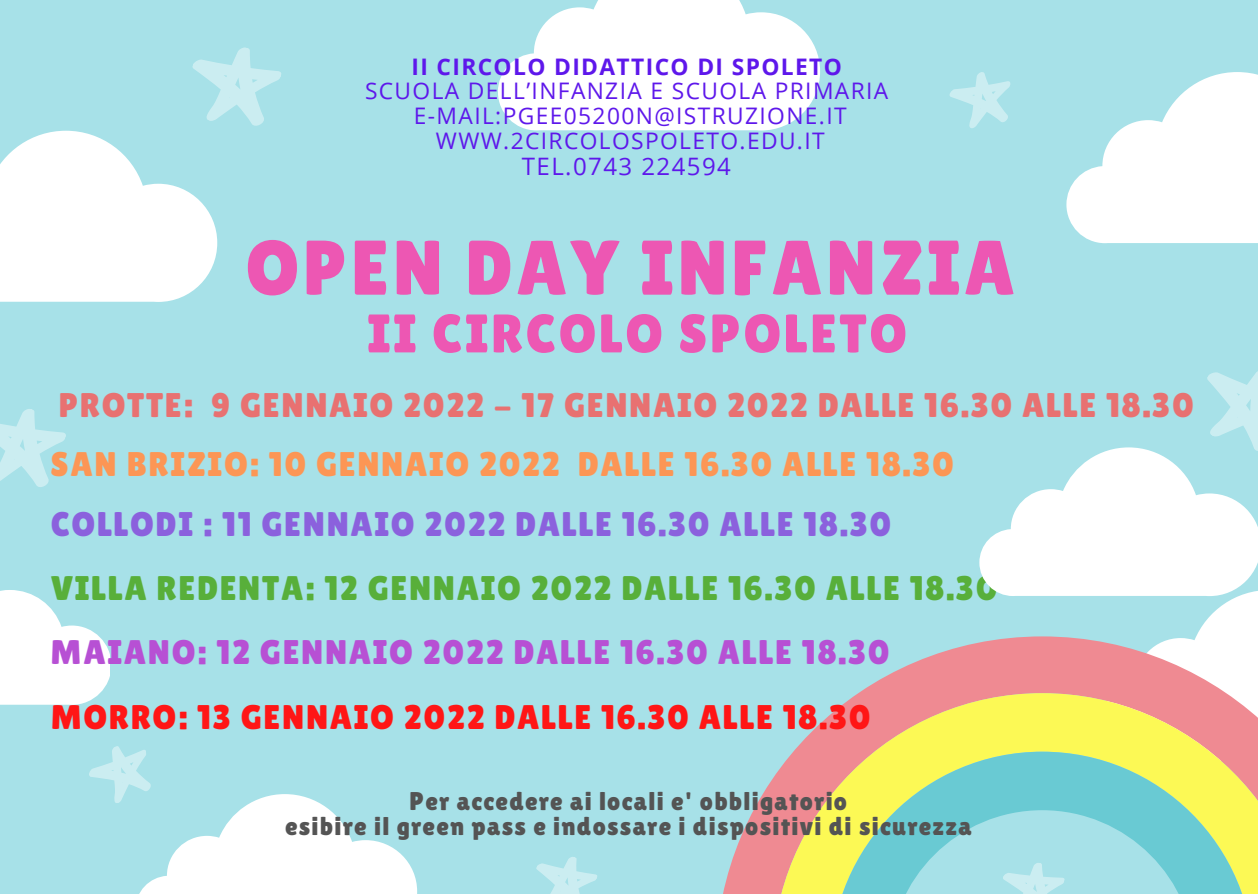
<style>
.page{position:relative;width:1258px;height:894px;background:#fff}
.page>*{position:absolute;margin:0;border:0;box-sizing:border-box;transform-origin:0 0}
.t1{font:77.1px "Lilita One";letter-spacing:.05em;color:#ed57b3}
.t2{font:54px "Lilita One";letter-spacing:.05em;color:#ed57b3}
.t3{font:34.2px "Lilita One";letter-spacing:.05em;color:#e87171}
.t4{font:34.2px "Lilita One";letter-spacing:.05em;color:#58af3a}
.t5{font:34.2px "Lilita One";letter-spacing:.05em;color:#fc9655}
.t6{font:34.2px "Lilita One";letter-spacing:.05em;color:#8b61dd}
.t7{font:34.2px "Lilita One";letter-spacing:.05em;color:#b750d4}
.t8{font:34.2px "Lilita One";letter-spacing:.05em;color:#ff1616}
.t9{font:25.5px "Lilita One";letter-spacing:.05em;color:#545454}
.t10{font:24px "Open Sans";letter-spacing:.06em;color:#5e17eb}
.t11{font:22.8px "Open Sans";letter-spacing:.06em;color:#5e17eb}
.t12{font:700 22.8px "Open Sans";letter-spacing:.06em;color:#5e17eb}
</style>
<div class="page">
<div style="left:0;top:0;width:1258px;height:893px;background:#a7e1e8"></div>
<svg style="left:0;top:590px;width:109px;height:114px"></svg>
<svg style="left:498px;top:0;width:322px;height:130px;background:#f2fafb"></svg>
<svg style="left:1066px;top:72px;width:192px;height:171px"></svg>
<svg style="left:723px;top:642px;width:256px;height:251px"></svg>
<svg style="left:772px;top:693px;width:486px;height:200px;fill:#ef8a92"></svg>
<svg style="left:831px;top:751px;width:423px;height:142px"></svg>
<svg style="left:0;top:47px;width:281px;height:255px"></svg>
<svg style="left:949px;top:72px;width:61px;height:56px"></svg>
<svg style="left:979px;top:371px;width:279px;height:390px"></svg>
<svg style="left:89px;top:746px;width:328px;height:147px"></svg>
<svg style="left:0;top:409px;width:66px;height:78px"></svg>
<svg style="left:536px;top:857px;width:61px;height:36px"></svg>
<svg style="left:995px;top:854px;width:72px;height:39px"></svg>
<p class="t12" style="left:411px;top:50px;width:432px">II CIRCOLO DIDATTICO DI SPOLETO</p>
<p class="t11" style="left:365px;top:75px;width:525px">SCUOLA DELL’INFANZIA E SCUOLA PRIMARIA</p>
<p class="t11" style="left:414px;top:100px;width:434px">E-MAIL:PGEE05200N@ISTRUZIONE.IT</p>
<p class="t11" style="left:436px;top:124px;width:390px">WWW.2CIRCOLOSPOLETO.EDU.IT</p>
<p class="t10" style="left:522px;top:150px;width:211px">TEL.0743 224594</p>
<p class="t1" style="left:245px;top:223px;width:771px">OPEN DAY INFANZIA</p>
<p class="t2" style="left:367px;top:302px;width:541px">II CIRCOLO SPOLETO</p>
<p class="t3" style="left:59px;top:385px;width:1136px">PROTTE: 9 GENNAIO 2022 - 17 GENNAIO 2022 DALLE 16.30 ALLE 18.30</p>
<p class="t5" style="left:51px;top:444px;width:905px">SAN BRIZIO: 10 GENNAIO 2022 DALLE 16.30 ALLE 18.30</p>
<p class="t6" style="left:51px;top:504px;width:842px">COLLODI : 11 GENNAIO 2022 DALLE 16.30 ALLE 18.30</p>
<p class="t4" style="left:51px;top:568px;width:948px">VILLA REDENTA: 12 GENNAIO 2022 DALLE 16.30 ALLE 18.30</p>
<p class="t7" style="left:51px;top:632px;width:840px">MAIANO: 12 GENNAIO 2022 DALLE 16.30 ALLE 18.30</p>
<p class="t8" style="left:51px;top:696px;width:821px">MORRO: 13 GENNAIO 2022 DALLE 16.30 ALLE 18.30</p>
<p class="t9" style="left:410px;top:786px;width:439px">Per accedere ai locali e' obbligatorio</p>
<p class="t9" style="left:285px;top:811px;width:688px">esibire il green pass e indossare i dispositivi di sicurezza</p>
</div>
